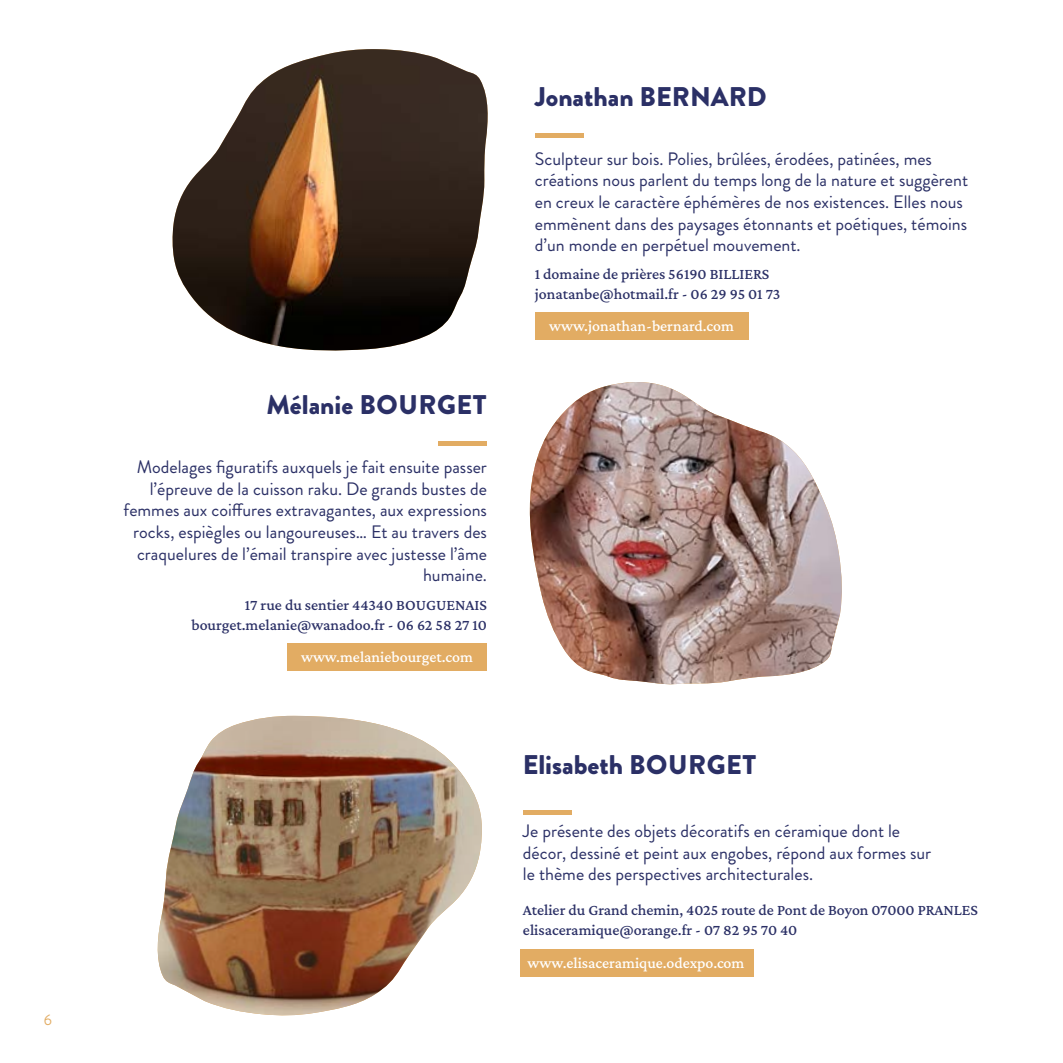
<style>
.page{position:relative;width:1063px;height:1063px;background:#fff}
.page>*{position:absolute;margin:0;border:0;box-sizing:border-box;transform-origin:0 0}
.t1{font:900 27px "Brandon Grotesque";color:#2b3066}
.t2{font:18px/21.5px "Brandon Grotesque";color:#2b3066}
.t3{font:500 15.75px/20.2px "Crimson Pro";color:#2b3066}
.t4{font:500 15.75px "Crimson Pro";color:#fff}
.t5{font:15px "Brandon Grotesque";color:#e2ac63}
</style>
<div class="page">
<hr style="left:535px;top:133px;width:49px;height:4px;background:#e2ac63">
<div style="left:438px;top:441px;width:49px;height:5px;background:#e2ac63"></div>
<div style="left:287px;top:643px;width:200px;height:28px;background:#e2ac63"></div>
<img style="left:172px;top:49px;width:316px;height:302px">
<img style="left:530px;top:382px;width:312px;height:303px">
<img style="left:157px;top:716px;width:325px;height:300px">
<div style="left:523px;top:810px;width:49px;height:5px;background:#e2ac63"></div>
<div style="left:521px;top:949px;width:233px;height:27px;background:#e2ac63"></div>
<div style="left:535px;top:312px;width:213px;height:28px;background:#e2ac63"></div>
<p class="t5" style="left:44px;top:1009px;width:10px">6</p>
<p class="t1" style="left:267px;top:386px;width:221px">Mélanie BOURGET</p>
<p class="t2" style="left:124px;top:456px;width:365px;text-align:right">Modelages figuratifs auxquels je fait ensuite passer l’épreuve de la cuisson raku. De grands bustes de femmes aux coiffures extravagantes, aux expressions rocks, espiègles ou langoureuses… Et au travers des craquelures de l’émail transpire avec justesse l’âme humaine.</p>
<p class="t3" style="left:191px;top:594px;width:297px;text-align:right">17 rue du sentier 44340 BOUGUENAIS bourget.melanie@wanadoo.fr - 06 62 58 27 10</p>
<p class="t4" style="left:301px;top:647px;width:173px">www.melaniebourget.com</p>
<p class="t1" style="left:535px;top:78px;width:233px">Jonathan BERNARD</p>
<p class="t2" style="left:535px;top:148px;width:435px">Sculpteur sur bois. Polies, brûlées, érodées, patinées, mes créations nous parlent du temps long de la nature et suggèrent en creux le caractère éphémères de nos existences. Elles nous emmènent dans des paysages étonnants et poétiques, témoins d’un monde en perpétuel mouvement.</p>
<p class="t3" style="left:535px;top:263px;width:247px">1 domaine de prières 56190 BILLIERS jonatanbe@hotmail.fr - 06 29 95 01 73</p>
<p class="t4" style="left:549px;top:316px;width:186px">www.jonathan-bernard.com</p>
<p class="t1" style="left:523px;top:745px;width:235px">Elisabeth BOURGET</p>
<p class="t2" style="left:523px;top:820px;width:410px">Je présente des objets décoratifs en céramique dont le décor, dessiné et peint aux engobes, répond aux formes sur le thème des perspectives architecturales.</p>
<p class="t3" style="left:523px;top:900px;width:457px">Atelier du Grand chemin, 4025 route de Pont de Boyon 07000 PRANLES elisaceramique@orange.fr - 07 82 95 70 40</p>
<p class="t4" style="left:528px;top:952px;width:218px">www.elisaceramique.odexpo.com</p>
</div>
